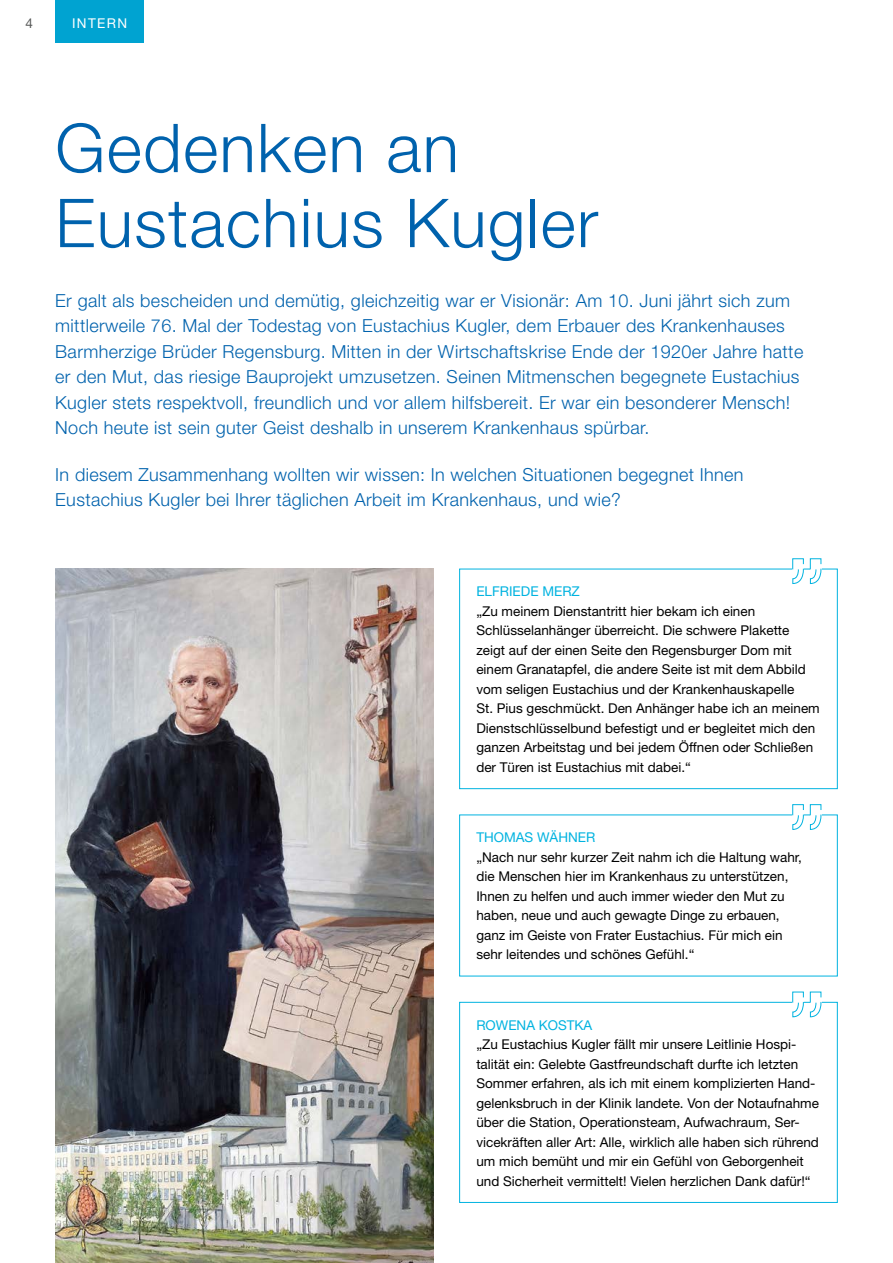
<style>
.page{position:relative;width:893px;height:1263px;background:#fff}
.page>*{position:absolute;margin:0;border:0;box-sizing:border-box;transform-origin:0 0}
.t1{font:300 67.5px/75px "Helvetica Neue";letter-spacing:.02em;color:#0062ad}
.t2{font:300 18px/25.5px "Helvetica Neue";letter-spacing:.02em;color:#0062ad}
.t3{font:13.5px/19.5px "Helvetica Neue";color:#000}
.t4{font:13.5px "Helvetica Neue";color:#00b3e0}
.t5{font:13.5px "Helvetica Neue";letter-spacing:.1em;color:#fff}
.t6{font:13.5px "Helvetica Neue";color:#555756}
</style>
<div class="page">
<div style="left:55px;top:0;width:89px;height:43px;background:#00a3d1"></div>
<div style="left:459px;top:569px;width:379px;height:220px;border:1px solid #00b3e0"></div>
<div style="left:459px;top:814px;width:379px;height:162px;border:1px solid #00b3e0"></div>
<div style="left:459px;top:1002px;width:379px;height:201px;border:1px solid #00b3e0"></div>
<img style="left:55px;top:569px;width:379px;height:694px">
<svg style="left:792px;top:558px;width:30px;height:26px"></svg>
<svg style="left:792px;top:804px;width:30px;height:26px"></svg>
<svg style="left:792px;top:991px;width:30px;height:26px"></svg>
<p class="t6" style="left:26px;top:15px;width:9px">4</p>
<p class="t5" style="left:72px;top:15px;width:56px">INTERN</p>
<h1 class="t1" style="left:55px;top:109px;width:544px">Gedenken an<br>Eustachius Kugler</h1>
<p class="t2" style="left:55px;top:287px;width:749px">Er galt als bescheiden und demütig, gleichzeitig war er Visionär: Am 10. Juni jährt sich zum mittlerweile 76. Mal der Todestag von Eustachius Kugler, dem Erbauer des Krankenhauses Barmherzige Brüder Regensburg. Mitten in der Wirtschaftskrise Ende der 1920er Jahre hatte er den Mut, das riesige Bauprojekt umzusetzen. Seinen Mitmenschen begegnete Eustachius Kugler stets respektvoll, freundlich und vor allem hilfsbereit. Er war ein besonderer Mensch!<br>Noch heute ist sein guter Geist deshalb in unserem Krankenhaus spürbar.</p>
<h2 class="t2" style="left:55px;top:461px;width:690px">In diesem Zusammenhang wollten wir wissen: In welchen Situationen begegnet Ihnen<br>Eustachius Kugler bei Ihrer täglichen Arbeit im Krankenhaus, und wie?</h2>
<p class="t4" style="left:476px;top:583px;width:105px">ELFRIEDE MERZ</p>
<p class="t3" style="left:476px;top:601px;width:345px">„Zu meinem Dienstantritt hier bekam ich einen Schlüsselanhänger überreicht. Die schwere Plakette zeigt auf der einen Seite den Regensburger Dom mit einem Granatapfel, die andere Seite ist mit dem Abbild vom seligen Eustachius und der Krankenhauskapelle<br>St. Pius geschmückt. Den Anhänger habe ich an meinem Dienstschlüsselbund befestigt und er begleitet mich den ganzen Arbeitstag und bei jedem Öffnen oder Schließen der Türen ist Eustachius mit dabei.“</p>
<p class="t4" style="left:476px;top:829px;width:121px">THOMAS WÄHNER</p>
<p class="t3" style="left:476px;top:847px;width:327px">„Nach nur sehr kurzer Zeit nahm ich die Haltung wahr, die Menschen hier im Krankenhaus zu unterstützen, Ihnen zu helfen und auch immer wieder den Mut zu haben, neue und auch gewagte Dinge zu erbauen, ganz im Geiste von Frater Eustachius. Für mich ein sehr leitendes und schönes Gefühl.“</p>
<p class="t4" style="left:476px;top:1017px;width:118px">ROWENA KOSTKA</p>
<p class="t3" style="left:476px;top:1034px;width:344px">„Zu Eustachius Kugler fällt mir unsere Leitlinie Hospi&shy;talität ein: Gelebte Gastfreundschaft durfte ich letzten Sommer erfahren, als ich mit einem komplizierten Hand&shy;gelenksbruch in der Klinik landete. Von der Notaufnahme über die Station, Operationsteam, Aufwachraum, Ser&shy;vicekräften aller Art: Alle, wirklich alle haben sich rührend um mich bemüht und mir ein Gefühl von Geborgenheit und Sicherheit vermittelt! Vielen herzlichen Dank dafür!“</p>
</div>
